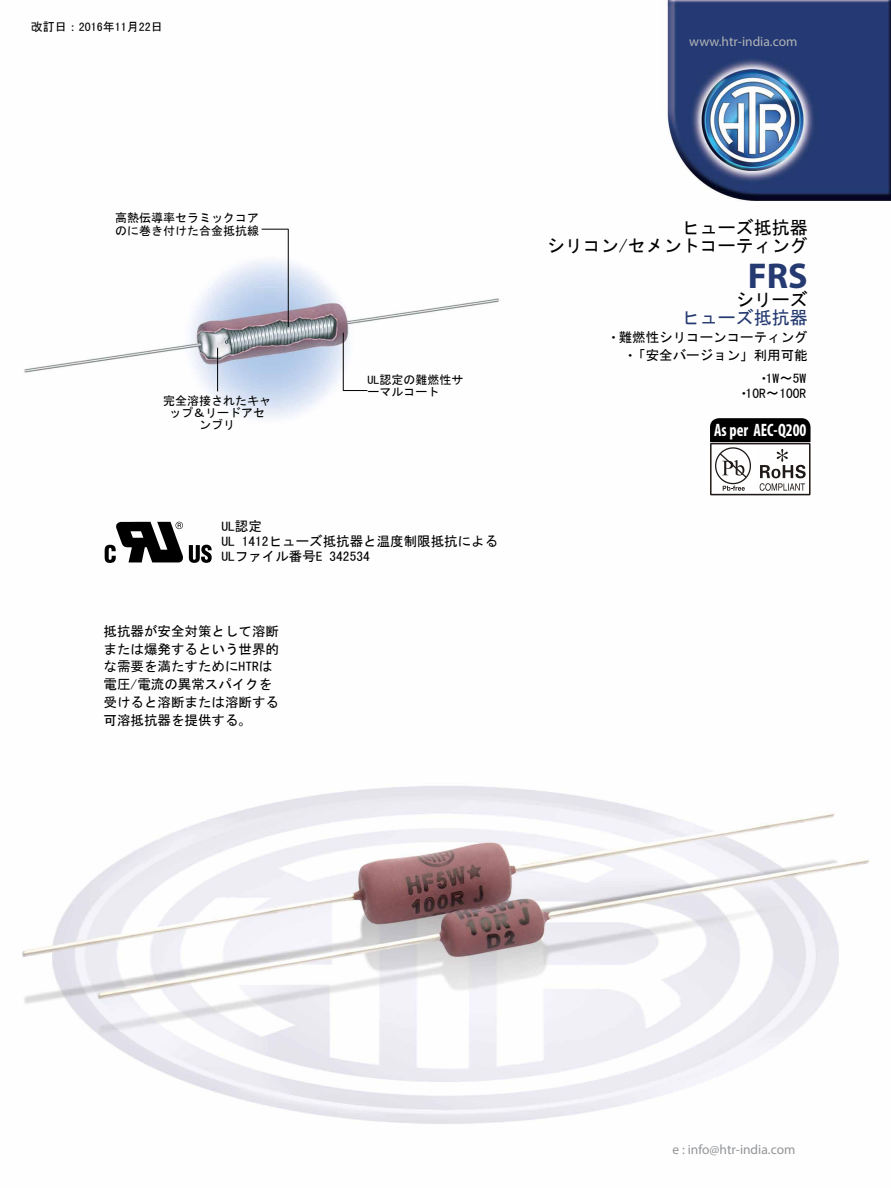
<style>
.page{position:relative;width:891px;height:1188px;background:#fff}
.page>*{position:absolute;margin:0;border:0;box-sizing:border-box;transform-origin:0 0}
.t1{font:700 36px "Myriad Pro";color:#253a71}
.t2{font:18px/18px "MS Gothic";color:#000;text-align:right}
.t3{font:700 condensed 18px "Myriad Pro";color:#fff;scale:.9 1}
.t4{font:18px "MS Gothic";color:#253a71}
.t5{font:13.5px/18px "MS Gothic";color:#000}
.t6{font:13.5px "Myriad Pro";color:#939598}
.t7{font:13.5px "Myriad Pro";color:#b1b4b6}
.t8{font:12px/12px "MS Gothic";color:#000}
.s1{font-family:"Myriad Set Text"}
</style>
<div class="page">
<img style="left:22px;top:0;width:869px;height:1124px">
<hr style="left:288px;top:229px;width:1px;height:98px;background:#000">
<svg style="left:344px;top:390px;width:23px;height:1px"></svg>
<hr style="left:343px;top:333px;width:1px;height:58px;background:#000">
<hr style="left:217px;top:348px;width:1px;height:43px;background:#000">
<svg style="left:262px;top:229px;width:26px;height:1px"></svg>
<svg style="left:105px;top:522px;width:107px;height:41px"></svg>
<svg style="left:710px;top:418px;width:101px;height:77px"></svg>
<p class="t8" style="left:31px;top:21px;width:134px">改訂日：2016年11月22日</p>
<p class="t7" style="left:689px;top:33px;width:110px">www.htr-india.com</p>
<p class="t8" style="left:115px;top:212px;width:145px;line-height:12.8px">高熱伝導率セラミックコアのに巻き付けた合金抵抗線</p>
<p class="t8" style="left:163px;top:395px;width:110px;text-align:center">完全溶接されたキャップ＆リードアセンブリ</p>
<p class="t8" style="left:367px;top:374px;width:98px">UL認定の難燃性サーマルコート</p>
<p class="t5" style="left:221px;top:519px;width:278px;line-height:15px">UL認定<br>UL 1412ヒューズ抵抗器と温度制限抵抗による<br>ULファイル番号E 342534</p>
<p class="t5" style="left:104px;top:622px;width:177px">抵抗器が安全対策として溶断または爆発するという世界的な需要を満たすためにHTRは電圧/電流の異常スパイクを受けると溶断または溶断する可溶抵抗器を提供する。</p>
<h2 class="t2" style="left:547px;top:218px;width:262px">ヒューズ抵抗器<br>シリコン/セメントコーティング</h2>
<h1 class="t1" style="left:748px;top:252px;width:61px">FRS</h1>
<h2 class="t2" style="left:736px;top:290px;width:73px">シリーズ</h2>
<h2 class="t4" style="left:682px;top:308px;width:127px">ヒューズ抵抗器</h2>
<p class="t5" style="left:612px;top:328px;width:197px"><span class="s1">•</span> 難燃性シリコーンコーティング</p>
<p class="t5" style="left:629px;top:346px;width:181px"><span class="s1">•</span>「安全バージョン」利用可能</p>
<p class="t5" style="left:762px;top:370px;width:46px"><span class="s1">•</span>1W～5W</p>
<p class="t5" style="left:742px;top:385px;width:66px"><span class="s1">•</span>10R～100R</p>
<h2 class="t3" style="left:714px;top:418px;width:104px">As per AEC-Q200</h2>
<p class="t6" style="left:673px;top:1141px;width:124px">e : info@htr-india.com</p>
</div>
